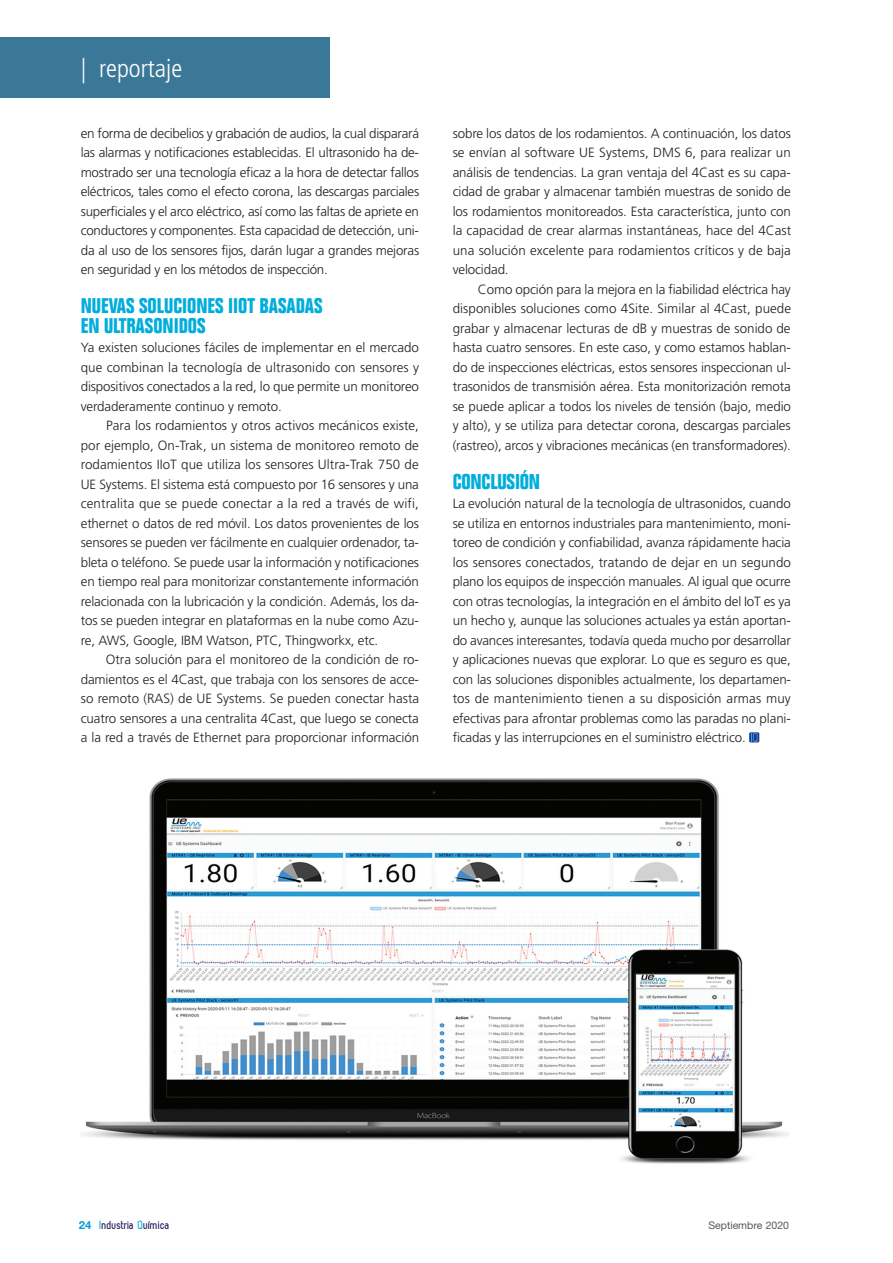
<style>
.page{position:relative;width:893px;height:1263px;background:#fff}
.page>*{position:absolute;margin:0;border:0;box-sizing:border-box;transform-origin:0 0}
.t1{font:300 condensed 25.5px "Frutiger";color:#fff}
.t2{font:700 condensed 21px "Folio";letter-spacing:-.01em;color:#00aedc}
.t3{font:700 condensed 20.85px/19.5px "Folio";color:#00aedc}
.t4{font:300 13.5px "Frutiger";letter-spacing:-.02em;color:#231f20}
.t5{font:300 13.35px/19.5px "Frutiger";letter-spacing:-.01em;color:#231f20;text-align:justify}
.t6{font:700 12px "Zag";color:#27235f}
.t7{font:10.5px "Helvetica Neue LT Std";color:#57585a}
.s1{font-size:13.35px}
.s2{font-family:"Helvetica Neue LT Std";font-size:11.25px;color:#069ddc}
.s3{color:#1bace1}
</style>
<div class="page">
<div style="left:0;top:37px;width:330px;height:61px;background:#3b7898"></div>
<div style="left:749px;top:732px;width:10px;height:10px;background:#283890"></div>
<svg style="left:751px;top:733px;width:7px;height:9px"></svg>
<img style="left:81px;top:778px;width:708px;height:386px">
<h1 class="t1" style="left:81px;top:54px;width:103px">| reportaje</h1>
<p class="t4" style="left:81px;top:126px;width:340px">en forma de decibelios y grabación de audios, <span class="s1">la cual disparará</span></p>
<p class="t5" style="left:81px;top:143px;width:340px">las alarmas y notificaciones establecidas. El ultrasonido ha de&shy;mostrado ser una tecnología eficaz a la hora de detectar fallos eléctricos, tales como el efecto corona, las descargas parciales superficiales y el arco eléctrico, así como las faltas de apriete en conductores y componentes. Esta capacidad de detección, uni&shy;da al uso de los sensores fijos, darán lugar a grandes mejoras en seguridad y en los métodos de inspección.</p>
<h3 class="t3" style="left:81px;top:297px;width:243px">NUEVAS SOLUCIONES II OT BASADAS<br>EN ULTRASONIDOS</h3>
<p class="t5" style="left:81px;top:338px;width:340px">Ya existen soluciones fáciles de implementar en el mercado que combinan la tecnología de ultrasonido con sensores y dispositivos conectados a la red, lo que permite un monitoreo verdaderamente continuo y remoto.</p>
<p class="t5" style="left:81px;top:416px;width:340px;text-indent:25px">Para los rodamientos y otros activos mecánicos existe, por ejemplo, On-Trak, un sistema de monitoreo remoto de rodamientos IIoT que utiliza los sensores Ultra-Trak 750 de UE Systems. El sistema está compuesto por 16 sensores y una centralita que se puede conectar a la red a través de wifi, ethernet o datos de red móvil. Los datos provenientes de los sensores se pueden ver fácilmente en cualquier ordenador, ta&shy;bleta o teléfono. Se puede usar la información y notificaciones en tiempo real para monitorizar constantemente información relacionada con la lubricación y la condición. Además, los da&shy;tos se pueden integrar en plataformas en la nube como Azu&shy;re, AWS, Google, IBM Watson, PTC, Thingworkx, etc.</p>
<p class="t5" style="left:81px;top:650px;width:340px;text-indent:25px">Otra solución para el monitoreo de la condición de ro&shy;damientos es el 4Cast, que trabaja con los sensores de acce&shy;so remoto (RAS) de UE Systems. Se pueden conectar hasta cuatro sensores a una centralita 4Cast, que luego se conecta a la red a través de Ethernet para proporcionar información</p>
<p class="t5" style="left:453px;top:124px;width:340px">sobre los datos de los rodamientos. A continuación, los datos se envían al software UE Systems, DMS 6, para realizar un análisis de tendencias. La gran ventaja del 4Cast es su capa&shy;cidad de grabar y almacenar también muestras de sonido de los rodamientos monitoreados. Esta característica, junto con la capacidad de crear alarmas instantáneas, hace del 4Cast una solución excelente para rodamientos críticos y de baja velocidad.</p>
<p class="t5" style="left:453px;top:280px;width:340px;text-indent:25px">Como opción para la mejora en la fiabilidad eléctrica hay disponibles soluciones como 4Site. Similar al 4Cast, puede grabar y almacenar lecturas de dB y muestras de sonido de hasta cuatro sensores. En este caso, y como estamos hablan&shy;do de inspecciones eléctricas, estos sensores inspeccionan ul&shy;trasonidos de transmisión aérea. Esta monitorización remota se puede aplicar a todos los niveles de tensión (bajo, medio y alto), y se utiliza para detectar corona, descargas parciales (rastreo), arcos y vibraciones mecánicas (en transformadores).</p>
<h2 class="t2" style="left:453px;top:470px;width:89px">CONCLUSIÓN</h2>
<p class="t5" style="left:453px;top:494px;width:340px">La evolución natural de la tecnología de ultrasonidos, cuando se utiliza en entornos industriales para mantenimiento, moni&shy;toreo de condición y confiabilidad, avanza rápidamente hacia los sensores conectados, tratando de dejar en un segundo plano los equipos de inspección manuales. Al igual que ocurre con otras tecnologías, la integración en el ámbito del IoT es ya un hecho y, aunque las soluciones actuales ya están aportan&shy;do avances interesantes, todavía queda mucho por desarrollar y aplicaciones nuevas que explorar. Lo que es seguro es que, con las soluciones disponibles actualmente, los departamen&shy;tos de mantenimiento tienen a su disposición armas muy efectivas para afrontar problemas como las paradas no plani&shy;ficadas y las interrupciones en el suministro eléctrico.</p>
<p class="t6" style="left:79px;top:1218px;width:93px"><span class="s2">24</span> <span class="s3">I</span>ndustria <span class="s3">Q</span>uímica</p>
<p class="t7" style="left:708px;top:1219px;width:82px">Septiembre 2020</p>
</div>
